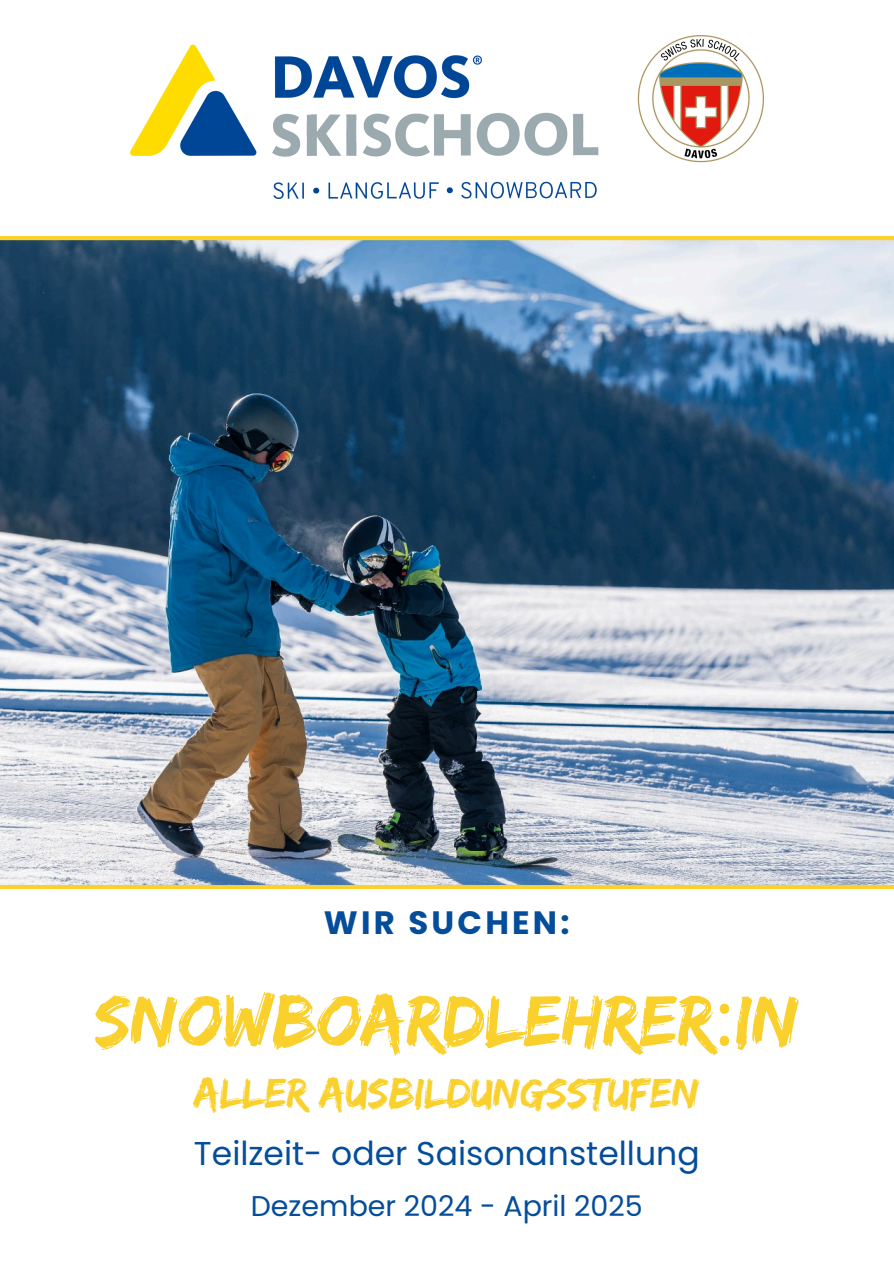
<style>
.page{position:relative;width:894px;height:1264px;background:#fff}
.page>*{position:absolute;margin:0;border:0;box-sizing:border-box;transform-origin:0 0}
.t1{font:74.85px "Edo";color:#fad02c}
.t2{font:43.35px "Edo";color:#fad02c}
.t3{font:33px "Poppins";color:#044d9b}
.t4{font:700 32.25px "Poppins";letter-spacing:.1em;color:#044d9b}
.t5{font:28.5px "Poppins";color:#044d9b}
.s1{font-family:"Noto Sans"}
</style>
<div class="page">
<svg style="left:0;top:35px;width:802px;height:202px"></svg>
<img style="left:131px;top:36px;width:632px;height:162px">
<img style="left:0;top:237px;width:893px;height:651px">
<p class="t4" style="left:324px;top:899px;width:247px">WIR SUCHEN:</p>
<h2 class="t1" style="left:95px;top:977px;width:705px">SNOWBOARDLEHRER<span class="s1">:</span>IN</h2>
<h2 class="t2" style="left:194px;top:1067px;width:506px">ALLER AUSBILDUNGSSTUFEN</h2>
<h3 class="t3" style="left:194px;top:1130px;width:507px">Teilzeit- oder Saisonanstellung</h3>
<h1 class="t5" style="left:251px;top:1186px;width:393px">Dezember 2024 - April 2025</h1>
</div>
